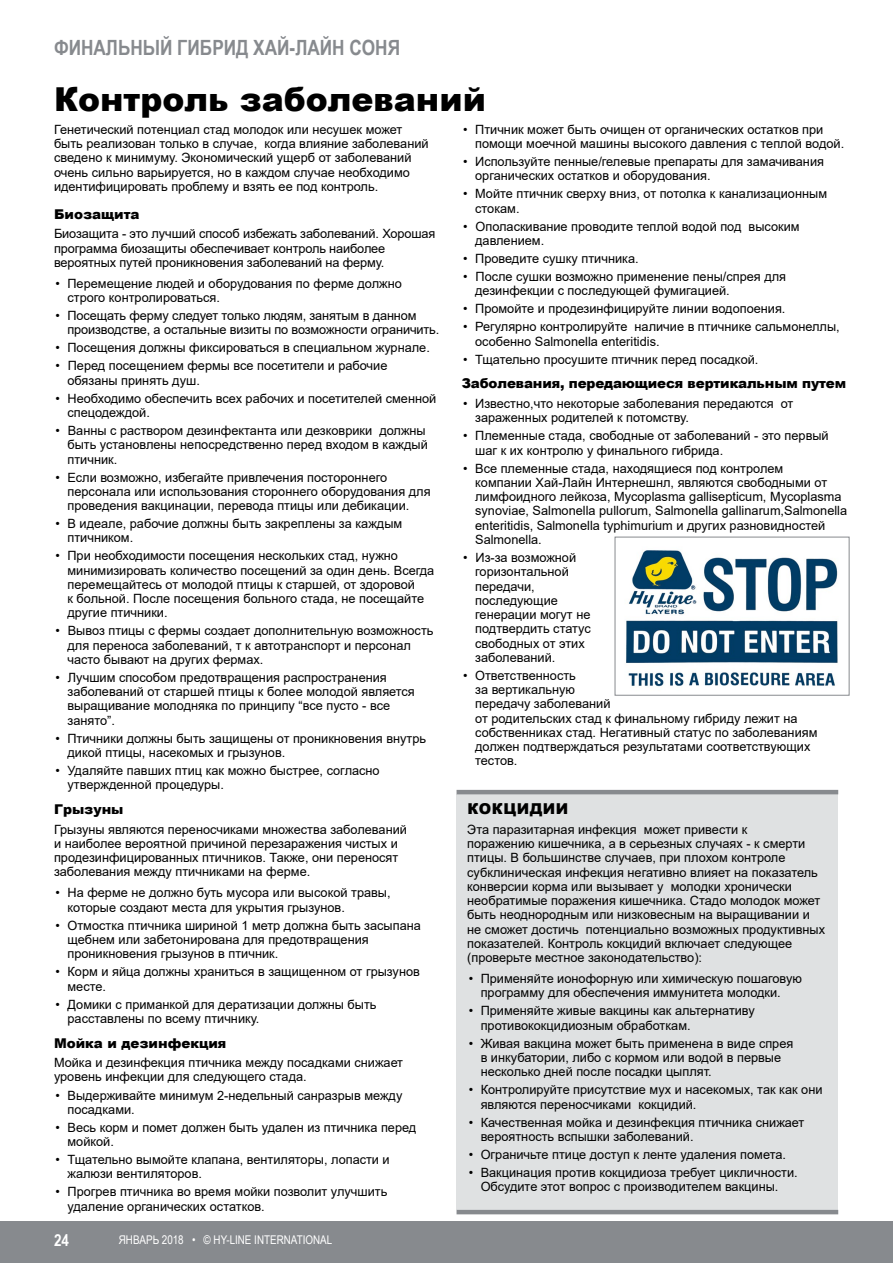
<style>
.page{position:relative;width:893px;height:1263px;background:#fff}
.page>*{position:absolute;margin:0;border:0;box-sizing:border-box;transform-origin:0 0}
.t1{font:900 33px "Arial";color:#000}
.t2{font:700 21px "Arial Narrow";color:#878a8e}
.t3{font:700 16.5px "Arial Narrow";color:#fff}
.t4{font:900 15px "Arial";letter-spacing:.035em;color:#000}
.t5{font:900 13.5px "Arial";letter-spacing:-.01em;color:#000}
.t6{font:12.75px/14.2px "Arial";color:#000}
.t7{font:12px "Arial Narrow";color:#fff}
</style>
<div class="page">
<div style="left:0;top:1221px;width:893px;height:42px;background:#878a8e"></div>
<div style="left:457px;top:794px;width:381px;height:416px;background:#dfe1e2"></div>
<hr style="left:457px;top:790px;width:381px;height:4px;background:#878a8e">
<hr style="left:457px;top:1210px;width:381px;height:4px;background:#878a8e">
<img style="left:626px;top:550px;width:212px;height:137px">
<div style="left:615px;top:537px;width:234px;height:158px;border:1px solid #878a8e"></div>
<h2 class="t2" style="left:54px;top:32px;width:348px">ФИНАЛЬНЫЙ ГИБРИД ХАЙ-ЛАЙН СОНЯ</h2>
<h1 class="t1" style="left:54px;top:75px;width:434px">Контроль заболеваний</h1>
<p class="t6" style="left:54px;top:122px;width:376px">Генетический потенциал стад молодок или несушек может быть реализован только в случае, когда влияние заболеваний сведено к минимуму. Экономический ущерб от заболеваний очень сильно варьируется, но в каждом случае необходимо идентифицировать проблему и взять ее под контроль.</p>
<p class="t5" style="left:54px;top:204px;width:87px">Биозащита</p>
<p class="t6" style="left:54px;top:227px;width:383px">Биозащита - это лучший способ избежать заболеваний. Хорошая программа биозащиты обеспечивает контроль наиболее вероятных путей проникновения заболеваний на ферму.</p>
<p class="t6" style="left:67px;top:276px;width:336px;text-indent:-12px">• Перемещение людей и оборудования по ферме должно строго контролироваться.</p>
<p class="t6" style="left:67px;top:308px;width:371px;text-indent:-12px">• Посещать ферму следует только людям, занятым в данном производстве, а остальные визиты по возможности ограничить.</p>
<p class="t6" style="left:55px;top:341px;width:374px">• Посещения должны фиксироваться в специальном журнале.</p>
<p class="t6" style="left:67px;top:359px;width:321px;text-indent:-12px">• Перед посещением фермы все посетители и рабочие обязаны принять душ.</p>
<p class="t6" style="left:67px;top:391px;width:370px;text-indent:-12px">• Необходимо обеспечить всех рабочих и посетителей сменной спецодеждой.</p>
<p class="t6" style="left:67px;top:423px;width:362px;text-indent:-12px">• Ванны с раствором дезинфектанта или дезковрики должны быть установлены непосредственно перед входом в каждый птичник.</p>
<p class="t6" style="left:67px;top:470px;width:365px;text-indent:-12px">• Если возможно, избегайте привлечения постороннего персонала или использования стороннего оборудования для проведения вакцинации, перевода птицы или дебикации.</p>
<p class="t6" style="left:67px;top:516px;width:336px;text-indent:-12px">• В идеале, рабочие должны быть закреплены за каждым птичником.</p>
<p class="t6" style="left:67px;top:549px;width:368px;text-indent:-12px">• При необходимости посещения нескольких стад, нужно минимизировать количество посещений за один день. Всегда перемещайтесь от молодой птицы к старшей, от здоровой<br>к больной. После посещения больного стада, не посещайте другие птичники.</p>
<p class="t6" style="left:67px;top:624px;width:367px;text-indent:-12px">• Вывоз птицы с фермы создает дополнительную возможность для переноса заболеваний, т к автотранспорт и персонал часто бывают на других фермах.</p>
<p class="t6" style="left:67px;top:670px;width:349px;text-indent:-12px">• Лучшим способом предотвращения распространения заболеваний от старшей птицы к более молодой является выращивание молодняка по принципу “все пусто - все занято”.</p>
<p class="t6" style="left:67px;top:731px;width:360px;text-indent:-12px">• Птичники должны быть защищены от проникновения внутрь дикой птицы, насекомых и грызунов.</p>
<p class="t6" style="left:67px;top:763px;width:314px;text-indent:-12px">• Удаляйте павших птиц как можно быстрее, согласно утвержденной процедуры.</p>
<p class="t5" style="left:54px;top:799px;width:71px">Грызуны</p>
<p class="t6" style="left:54px;top:822px;width:354px">Грызуны являются переносчиками множества заболеваний и наиболее вероятной причиной перезаражения чистых и продезинфицированных птичников. Также, они переносят заболевания между птичниками на ферме.</p>
<p class="t6" style="left:68px;top:886px;width:325px;text-indent:-12px">• На ферме не должно буть мусора или высокой травы, которые создают места для укрытия грызунов.</p>
<p class="t6" style="left:68px;top:918px;width:355px;text-indent:-12px">• Отмостка птичника шириной 1 метр должна быть засыпана щебнем или забетонирована для предотвращения проникновения грызунов в птичник.</p>
<p class="t6" style="left:68px;top:964px;width:354px;text-indent:-12px">• Корм и яйца должны храниться в защищенном от грызунов месте.</p>
<p class="t6" style="left:68px;top:997px;width:311px;text-indent:-12px">• Домики с приманкой для дератизации должны быть расставлены по всему птичнику.</p>
<p class="t5" style="left:54px;top:1033px;width:174px">Мойка и дезинфекция</p>
<p class="t6" style="left:54px;top:1055px;width:351px">Мойка и дезинфекция птичника между посадками снижает уровень инфекции для следующего стада.</p>
<p class="t6" style="left:68px;top:1088px;width:336px;text-indent:-12px">• Выдерживайте минимум 2-недельный санразрыв между посадками.</p>
<p class="t6" style="left:68px;top:1120px;width:350px;text-indent:-12px">• Весь корм и помет должен быть удален из птичника перед мойкой.</p>
<p class="t6" style="left:68px;top:1152px;width:324px;text-indent:-12px">• Тщательно вымойте клапана, вентиляторы, лопасти и жалюзи вентиляторов.</p>
<p class="t6" style="left:68px;top:1185px;width:321px;text-indent:-12px">• Прогрев птичника во время мойки позволит улучшить удаление органических остатков.</p>
<p class="t6" style="left:475px;top:122px;width:368px;text-indent:-12px">• Птичник может быть очищен от органических остатков при помощи моечной машины высокого давления с теплой водой.</p>
<p class="t6" style="left:475px;top:154px;width:350px;text-indent:-12px">• Используйте пенные/гелевые препараты для замачивания органических остатков и оборудования.</p>
<p class="t6" style="left:475px;top:187px;width:353px;text-indent:-12px">• Мойте птичник сверху вниз, от потолка к канализационным стокам.</p>
<p class="t6" style="left:475px;top:219px;width:326px;text-indent:-12px">• Ополаскивание проводите теплой водой под высоким давлением.</p>
<p class="t6" style="left:463px;top:251px;width:175px">• Проведите сушку птичника.</p>
<p class="t6" style="left:475px;top:269px;width:312px;text-indent:-12px">• После сушки возможно применение пены/спрея для дезинфекции с последующей фумигацией.</p>
<p class="t6" style="left:463px;top:302px;width:321px">• Промойте и продезинфицируйте линии водопоения.</p>
<p class="t6" style="left:475px;top:320px;width:366px;text-indent:-12px">• Регулярно контролируйте наличие в птичнике сальмонеллы, особенно Salmonella enteritidis.</p>
<p class="t6" style="left:463px;top:352px;width:294px">• Тщательно просушите птичник перед посадкой.</p>
<p class="t5" style="left:462px;top:374px;width:386px">Заболевания, передающиеся вертикальным путем</p>
<p class="t6" style="left:475px;top:396px;width:320px;text-indent:-12px">• Известно,что некоторые заболевания передаются от зараженных родителей к потомству.</p>
<p class="t6" style="left:475px;top:429px;width:355px;text-indent:-12px">• Племенные стада, свободные от заболеваний - это первый шаг к их контролю у финального гибрида.</p>
<p class="t6" style="left:475px;top:461px;width:373px;text-indent:-12px">• Все племенные стада, находящиеся под контролем<br>компании Хай-Лайн Интернешнл, являются свободными от лимфоидного лейкоза, Mycoplasma gallisepticum, Mycoplasma synoviae, Salmonella pullorum, Salmonella gallinarum,Salmonella enteritidis, Salmonella typhimurium и других разновидностей Salmonella.</p>
<p class="t6" style="left:475px;top:550px;width:117px;text-indent:-12px">• Из-за возможной горизонтальной передачи, последующие генерации могут не подтвердить статус свободных от этих заболеваний.</p>
<p class="t6" style="left:475px;top:668px;width:344px;text-indent:-12px">• Ответственность<br>за вертикальную<br>передачу заболеваний<br>от родительских стад к финальному гибриду лежит на собственниках стад. Негативный статус по заболеваниям должен подтверждаться результатами соответствующих тестов.</p>
<p class="t4" style="left:467px;top:798px;width:103px">КОКЦИДИИ</p>
<p class="t6" style="left:467px;top:822px;width:359px">Эта паразитарная инфекция может привести к<br>поражению кишечника, а в серьезных случаях - к смерти птицы. В большинстве случаев, при плохом контроле субклиническая инфекция негативно влияет на показатель конверсии корма или вызывает у молодки хронически необратимые поражения кишечника. Стадо молодок может быть неоднородным или низковесным на выращивании и не сможет достичь потенциально возможных продуктивных показателей. Контроль кокцидий включает следующее (проверьте местное законодательство):</p>
<p class="t6" style="left:481px;top:971px;width:323px;text-indent:-12px">• Применяйте ионофорную или химическую пошаговую программу для обеспечения иммунитета молодки.</p>
<p class="t6" style="left:481px;top:1004px;width:276px;text-indent:-12px">• Применяйте живые вакцины как альтернативу противококцидиозным обработкам.</p>
<p class="t6" style="left:481px;top:1036px;width:314px;text-indent:-12px">• Живая вакцина может быть применена в виде спрея в инкубатории, либо с кормом или водой в первые несколько дней после посадки цыплят.</p>
<p class="t6" style="left:481px;top:1082px;width:343px;text-indent:-12px">• Контролируйте присутствие мух и насекомых, так как они являются переносчиками кокцидий.</p>
<p class="t6" style="left:481px;top:1115px;width:325px;text-indent:-12px">• Качественная мойка и дезинфекция птичника снижает вероятность вспышки заболеваний.</p>
<p class="t6" style="left:469px;top:1147px;width:317px">• Ограничьте птице доступ к ленте удаления помета.</p>
<p class="t6" style="left:469px;top:1165px;width:328px;text-align:center">• Вакцинация против кокцидиоза требует цикличности.<br>Обсудите этот вопрос с производителем вакцины.</p>
<p class="t3" style="left:54px;top:1227px;width:17px">24</p>
<p class="t7" style="left:119px;top:1231px;width:215px">ЯНВАРЬ 2018 • © HY-LINE INTERNATIONAL</p>
</div>
